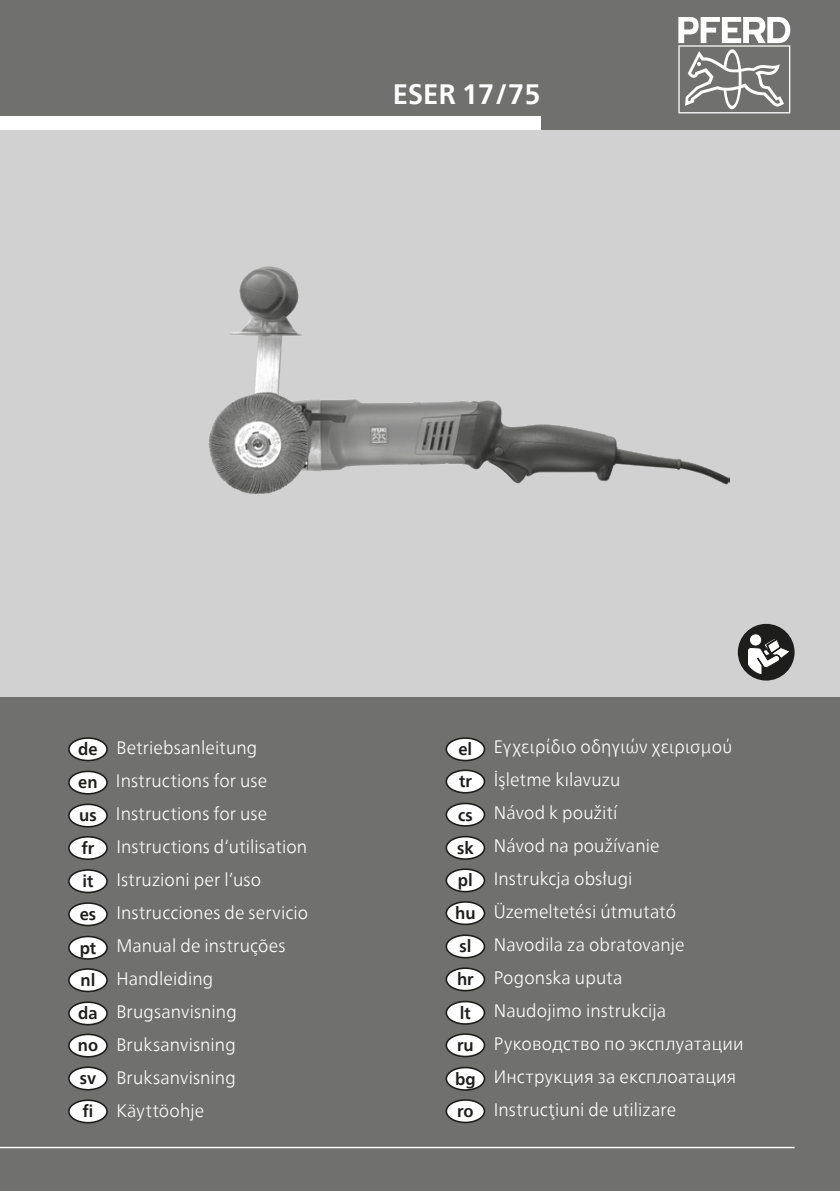
<style>
.page{position:relative;width:840px;height:1191px;background:#fff}
.page>*{position:absolute;margin:0;border:0;box-sizing:border-box;transform-origin:0 0}
.Titel_Typenbez{font:700 28px "Neue Frutiger World";color:#fff}
.t1{font:300 18px/33px "Neue Frutiger World";letter-spacing:.005em;color:#fff}
.t2{font:700 17px "Neue Frutiger World";color:#1d1d1b;scale:.96 1}
.s1{font-weight:700;font-size:17px;color:#1d1d1b}
</style>
<div class="page">
<div style="left:0;top:0;width:839px;height:130px;background:#70706f"></div>
<div style="left:0;top:116px;width:540px;height:14px;background:#fff"></div>
<svg style="left:678px;top:17px;width:111px;height:96px"></svg>
<div style="left:0;top:130px;width:839px;height:567px;background:#d1d1d1"></div>
<div style="left:0;top:697px;width:839px;height:494px;background:#70706f"></div>
<hr style="left:0;top:1146px;width:794px;height:2px;background:#fff">
<div style="left:737px;top:624px;width:57px;height:56px;background:#1d1d1b;border-radius:50%"></div>
<svg style="left:746px;top:633px;width:44px;height:42px"></svg>
<div style="left:69px;top:738px;width:38px;height:22px;background:#fff;border-radius:50%"></div>
<div style="left:68px;top:737px;width:40px;height:24px;border:2px solid #1d1d1b;border-radius:50%"></div>
<div style="left:69px;top:771px;width:38px;height:23px;background:#fff;border-radius:50%"></div>
<div style="left:68px;top:770px;width:40px;height:24px;border:2px solid #1d1d1b;border-radius:50%"></div>
<div style="left:69px;top:804px;width:38px;height:22px;background:#fff;border-radius:50%"></div>
<div style="left:68px;top:803px;width:40px;height:24px;border:2px solid #1d1d1b;border-radius:50%"></div>
<div style="left:69px;top:836px;width:38px;height:23px;background:#fff;border-radius:50%"></div>
<div style="left:68px;top:836px;width:40px;height:24px;border:2px solid #1d1d1b;border-radius:50%"></div>
<div style="left:69px;top:870px;width:38px;height:22px;background:#fff;border-radius:50%"></div>
<div style="left:68px;top:869px;width:40px;height:24px;border:2px solid #1d1d1b;border-radius:50%"></div>
<div style="left:69px;top:903px;width:38px;height:22px;background:#fff;border-radius:50%"></div>
<div style="left:68px;top:902px;width:40px;height:24px;border:2px solid #1d1d1b;border-radius:50%"></div>
<div style="left:69px;top:936px;width:38px;height:23px;background:#fff;border-radius:50%"></div>
<div style="left:68px;top:935px;width:40px;height:24px;border:2px solid #1d1d1b;border-radius:50%"></div>
<div style="left:69px;top:969px;width:38px;height:22px;background:#fff;border-radius:50%"></div>
<div style="left:68px;top:968px;width:40px;height:24px;border:2px solid #1d1d1b;border-radius:50%"></div>
<div style="left:69px;top:1002px;width:38px;height:22px;background:#fff;border-radius:50%"></div>
<div style="left:68px;top:1001px;width:40px;height:24px;border:2px solid #1d1d1b;border-radius:50%"></div>
<div style="left:69px;top:1034px;width:38px;height:22px;background:#fff;border-radius:50%"></div>
<div style="left:68px;top:1033px;width:40px;height:24px;border:2px solid #1d1d1b;border-radius:50%"></div>
<div style="left:69px;top:1067px;width:38px;height:22px;background:#fff;border-radius:50%"></div>
<div style="left:68px;top:1066px;width:40px;height:24px;border:2px solid #1d1d1b;border-radius:50%"></div>
<div style="left:69px;top:1100px;width:38px;height:22px;background:#fff;border-radius:50%"></div>
<div style="left:68px;top:1099px;width:40px;height:24px;border:2px solid #1d1d1b;border-radius:50%"></div>
<div style="left:446px;top:738px;width:38px;height:22px;background:#fff;border-radius:50%"></div>
<div style="left:445px;top:737px;width:40px;height:24px;border:2px solid #1d1d1b;border-radius:50%"></div>
<div style="left:446px;top:770px;width:38px;height:22px;background:#fff;border-radius:50%"></div>
<div style="left:445px;top:769px;width:40px;height:24px;border:2px solid #1d1d1b;border-radius:50%"></div>
<div style="left:446px;top:803px;width:38px;height:23px;background:#fff;border-radius:50%"></div>
<div style="left:445px;top:802px;width:40px;height:24px;border:2px solid #1d1d1b;border-radius:50%"></div>
<div style="left:446px;top:836px;width:38px;height:23px;background:#fff;border-radius:50%"></div>
<div style="left:445px;top:836px;width:40px;height:24px;border:2px solid #1d1d1b;border-radius:50%"></div>
<div style="left:446px;top:869px;width:38px;height:22px;background:#fff;border-radius:50%"></div>
<div style="left:445px;top:868px;width:40px;height:24px;border:2px solid #1d1d1b;border-radius:50%"></div>
<div style="left:446px;top:902px;width:38px;height:22px;background:#fff;border-radius:50%"></div>
<div style="left:445px;top:901px;width:40px;height:24px;border:2px solid #1d1d1b;border-radius:50%"></div>
<div style="left:446px;top:935px;width:38px;height:22px;background:#fff;border-radius:50%"></div>
<div style="left:445px;top:934px;width:40px;height:24px;border:2px solid #1d1d1b;border-radius:50%"></div>
<div style="left:446px;top:968px;width:38px;height:22px;background:#fff;border-radius:50%"></div>
<div style="left:445px;top:967px;width:40px;height:24px;border:2px solid #1d1d1b;border-radius:50%"></div>
<div style="left:446px;top:1001px;width:38px;height:23px;background:#fff;border-radius:50%"></div>
<div style="left:445px;top:1000px;width:40px;height:24px;border:2px solid #1d1d1b;border-radius:50%"></div>
<div style="left:446px;top:1034px;width:38px;height:22px;background:#fff;border-radius:50%"></div>
<div style="left:445px;top:1033px;width:40px;height:24px;border:2px solid #1d1d1b;border-radius:50%"></div>
<div style="left:446px;top:1067px;width:38px;height:23px;background:#fff;border-radius:50%"></div>
<div style="left:445px;top:1066px;width:40px;height:24px;border:2px solid #1d1d1b;border-radius:50%"></div>
<div style="left:446px;top:1100px;width:38px;height:22px;background:#fff;border-radius:50%"></div>
<div style="left:445px;top:1099px;width:40px;height:24px;border:2px solid #1d1d1b;border-radius:50%"></div>
<img style="left:208px;top:266px;width:521px;height:229px">
<p class="Titel_Typenbez" style="left:392px;top:69px;width:149px">ESER 17/75</p>
<p class="t1" style="left:78px;top:731px;width:230px"><span class="s1">de</span> Betriebsanleitung<br><span class="s1">en</span> Instructions for use<br><span class="s1">us</span> Instructions for use<br><span class="s1">fr</span> Instructions d‘utilisation</p>
<p class="t2" style="left:82px;top:866px;width:13px">it</p>
<p class="t1" style="left:78px;top:863px;width:232px;text-indent:38px">Istruzioni per l’uso<br><span class="s1">es</span> Instrucciones de servicio <sub>pt</sub> Manual de instruções<br><span class="s1">nl</span> Handleiding<br><sub>da</sub> Brugsanvisning<br><span class="s1">no</span> Bruksanvisning<br><span class="s1">sv</span> Bruksanvisning</p>
<p class="t2" style="left:82px;top:1096px;width:13px">fi</p>
<p class="t1" style="left:116px;top:1093px;width:89px">Käyttöohje</p>
<p class="t1" style="left:455px;top:730px;width:278px"><sub>el</sub> Eγχειρίδιο οδηγιών χειρισμού <span class="s1">tr</span> İşletme kılavuzu<br><span class="s1">cs</span> Návod k použití<br><sub>sk</sub> Návod na používanie<br><span class="s1">pl</span> Instrukcja obsługi<br><span class="s1">hu</span> Üzemeltetési útmutató<br><span class="s1">sl</span> Navodila za obratovanje<br><span class="s1">hr</span> Pogonska uputa</p>
<p class="t2" style="left:459px;top:997px;width:13px">lt</p>
<p class="t1" style="left:455px;top:994px;width:290px;text-indent:39px">Naudojimo instrukcija<br><span class="s1">ru</span> Руководство по эксплуатации <sub>bg</sub> Инструкция за експлоатация <span class="s1">ro</span> Instrucţiuni de utilizare</p>
</div>
